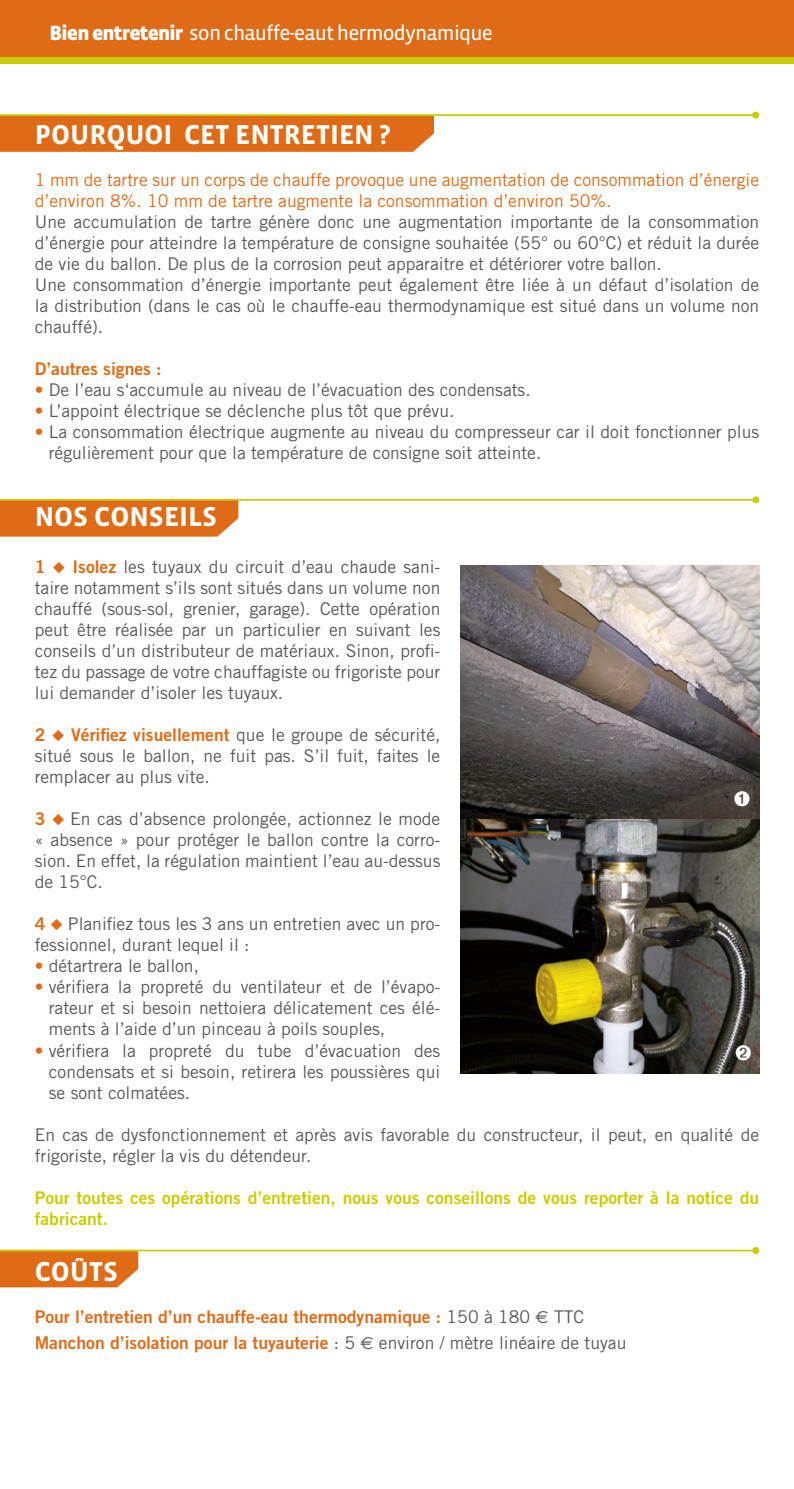
<style>
.page{position:relative;width:794px;height:1489px;background:#fff}
.page>*{position:absolute;margin:0;border:0;box-sizing:border-box;transform-origin:0 0}
.t1{font:700 28px "Vista Sans";color:#fff}
.t2{font:21px "Vista Sans Reg";letter-spacing:-.04em;color:#fff}
.t3{font:17.5px/21px "Trade Gothic";color:#575756;text-align:justify}
.t4{font:17.5px/25.9px "Trade Gothic Bold Two";color:#e06b17}
.t5{font:17.5px/21px "Trade Gothic";color:#e06b17}
.t6{font:17.5px/21px "Trade Gothic Bold Two";color:#c9cd00}
.s1{font-family:"Vista Sans";font-weight:900}
.s2{color:#e06b17}
.s3{font-family:"Trade Gothic Bold Two";color:#e06b17}
.s4{font-family:"Trade Gothic";color:#575756}
.s5{font-family:"Euro Sans";color:#575756}
</style>
<div class="page">
<div style="left:0;top:116px;width:434px;height:36px;background:#e06b17"></div>
<hr style="left:0;top:114px;width:755px;height:2px;background:#c9cd00">
<div style="left:752px;top:112px;width:7px;height:7px;background:#c9cd00;border-radius:50%"></div>
<div style="left:0;top:500px;width:238px;height:36px;background:#e06b17"></div>
<hr style="left:0;top:499px;width:755px;height:1px;background:#c9cd00">
<div style="left:752px;top:496px;width:7px;height:7px;background:#c9cd00;border-radius:50%"></div>
<div style="left:0;top:1251px;width:138px;height:36px;background:#e06b17"></div>
<hr style="left:0;top:1249px;width:755px;height:2px;background:#c9cd00">
<svg style="left:752px;top:1246px;width:7px;height:7px"></svg>
<img style="left:460px;top:566px;width:299px;height:253px">
<svg style="left:460px;top:819px;width:299px;height:254px;background:#4d4a3e"></svg>
<svg style="left:0;top:56px;width:793px;height:7px;background:#ccbf03"></svg>
<div style="left:0;top:0;width:794px;height:56px;background:#e06b17"></div>
<hr style="left:793px;top:0;width:1px;height:234px;background:#c9cd00">
<hr style="left:793px;top:0;width:1px;height:217px;background:#e06b17">
<svg style="left:736px;top:1045px;width:15px;height:15px"></svg>
<svg style="left:734px;top:790px;width:15px;height:16px"></svg>
<p class="t2" style="left:50px;top:22px;width:445px"><span class="s1">Bien entretenir</span> son chauffe-eaut hermodynamique</p>
<h1 class="t1" style="left:35px;top:120px;width:357px">POURQUOI CET ENTRETIEN ?</h1>
<p class="t5" style="left:35px;top:169px;width:726px">1 mm de tartre sur un corps de chauffe provoque une augmentation de consommation d’énergie d’environ 8%. 10 mm de tartre augmente la consommation d’environ 50%.</p>
<p class="t3" style="left:35px;top:211px;width:726px;text-align:left">Une accumulation de tartre génère donc une augmentation importante de la consommation d’énergie pour atteindre la température de consigne souhaitée (55° ou 60°C) et réduit la durée de vie du ballon. De plus de la corrosion peut apparaitre et détériorer votre ballon.<br>Une consommation d’énergie importante peut également être liée à un défaut d’isolation de la distribution (dans le cas où le chauffe-eau thermodynamique est situé dans un volume non chauffé).</p>
<p class="t4" style="left:35px;top:355px;width:128px">D’autres signes :</p>
<p class="t3" style="left:35px;top:379px;width:497px"><span class="s2">•</span> De l’eau s‘accumule au niveau de l’évacuation des condensats.</p>
<p class="t3" style="left:35px;top:400px;width:421px"><span class="s2">•</span> L’appoint électrique se déclenche plus tôt que prévu.</p>
<p class="t3" style="left:49px;top:421px;width:712px;text-indent:-14px"><span class="s2">•</span> La consommation électrique augmente au niveau du compresseur car il doit fonctionner plus régulièrement pour que la température de consigne soit atteinte.</p>
<h1 class="t1" style="left:35px;top:502px;width:184px">NOS CONSEILS</h1>
<p class="t3" style="left:35px;top:556px;width:407px"><span class="s3">1</span> <span class="s2">◆</span> <span class="s3">Isolez</span> les tuyaux du circuit d’eau chaude sani&shy;taire notamment s’ils sont situés dans un volume non chauffé (sous-sol, grenier, garage). Cette opération peut être réalisée par un particulier en suivant les conseils d’un distributeur de matériaux. Sinon, profi&shy;tez du passage de votre chauffagiste ou frigoriste pour lui demander d’isoler les tuyaux.</p>
<p class="t3" style="left:35px;top:724px;width:407px"><span class="s3">2</span> <span class="s2">◆</span> <span class="s3">Vérifiez visuellement</span> que le groupe de sécurité, situé sous le ballon, ne fuit pas. S’il fuit, faites le remplacer au plus vite.</p>
<p class="t3" style="left:35px;top:808px;width:407px"><span class="s3">3</span> <span class="s2">◆</span> En cas d’absence prolongée, actionnez le mode « absence » pour protéger le ballon contre la corro&shy;sion. En effet, la régulation maintient l’eau au-dessus de 15°C.</p>
<p class="t3" style="left:35px;top:913px;width:407px"><span class="s3">4</span> <span class="s2">◆</span> Planifiez tous les 3 ans un entretien avec un pro&shy;fessionnel, durant lequel il :</p>
<p class="t3" style="left:35px;top:955px;width:166px"><span class="s2">•</span> détartrera le ballon,</p>
<p class="t3" style="left:49px;top:976px;width:393px;text-indent:-14px"><span class="s2">•</span> vérifiera la propreté du ventilateur et de l’évapo&shy;rateur et si besoin nettoiera délicatement ces élé&shy;ments à l’aide d’un pinceau à poils souples,</p>
<p class="t3" style="left:49px;top:1039px;width:393px;text-indent:-14px"><span class="s2">•</span> vérifiera la propreté du tube d’évacuation des condensats et si besoin, retirera les poussières qui se sont colmatées.</p>
<p class="t3" style="left:35px;top:1123px;width:726px">En cas de dysfonctionnement et après avis favorable du constructeur, il peut, en qualité de frigoriste, régler la vis du détendeur.</p>
<p class="t6" style="left:35px;top:1186px;width:726px">Pour toutes ces opérations d’entretien, nous vous conseillons de vous reporter à la notice du fabricant.</p>
<h1 class="t1" style="left:35px;top:1256px;width:85px">COÛTS</h1>
<p class="t4" style="left:35px;top:1302px;width:593px">Pour l’entretien d’un chauffe-eau thermodynamique : <span class="s4">150 à 180</span> <span class="s5">€</span> <span class="s4">TTC<br></span>Manchon d’isolation pour la tuyauterie <span class="s4">: 5</span> <span class="s5">€</span> <span class="s4">environ / mètre linéaire de tuyau</span></p>
</div>
